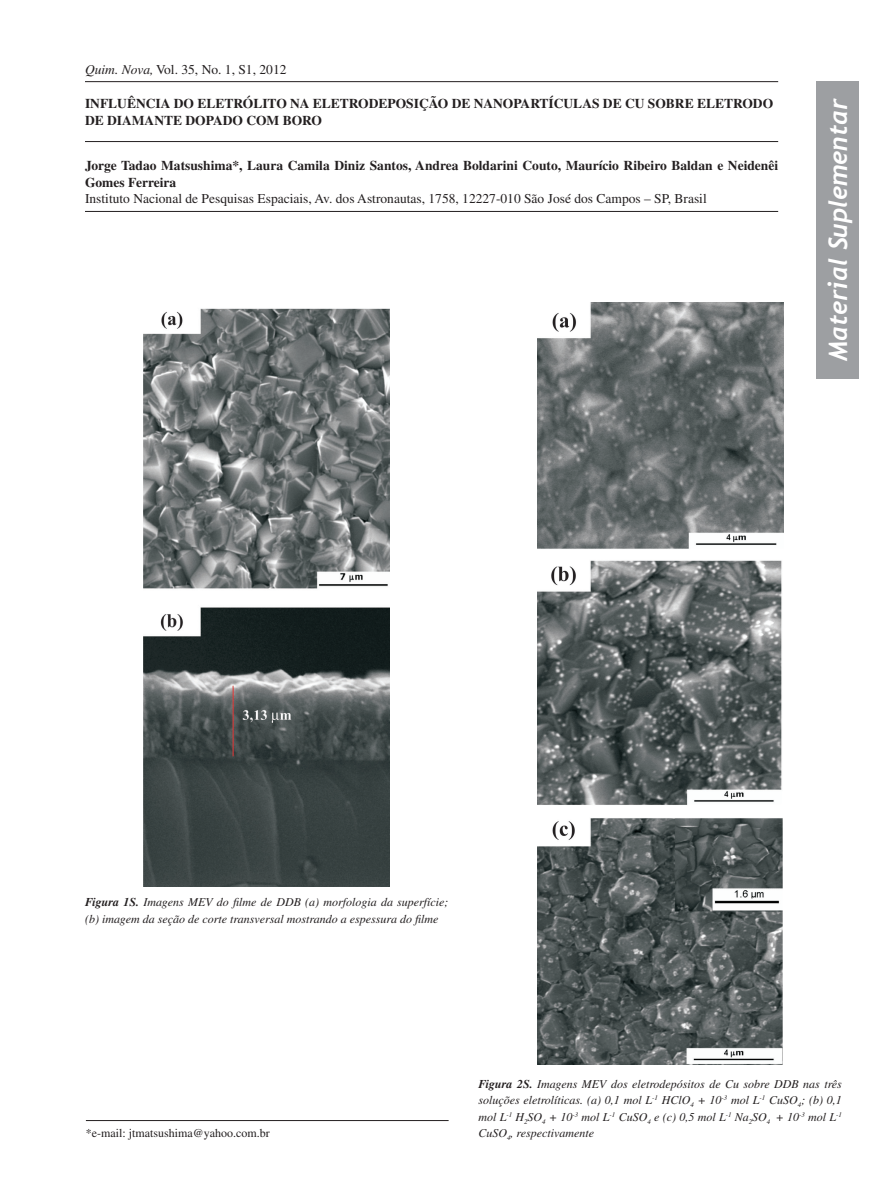
<style>
.page{position:relative;width:893px;height:1191px;background:#fff}
.page>*{position:absolute;margin:0;border:0;box-sizing:border-box;transform-origin:0 0}
.t1{font:italic 700 25.5px "Trebuchet";color:#fff}
.Recebido{font:13.5px "Times";color:#231f20}
.Autores{font:700 13.5px/16.5px "Times";color:#231f20}
.Título{font:700 13.5px/16.5px "Times";color:#231f20}
.Figura{font:italic 12px/16.5px "Times";color:#231f20}
.Rodapé{font:12px "Times";color:#231f20}
.s1{font-style:italic}
.s2{font-weight:700}
</style>
<div class="page">
<div style="left:816px;top:81px;width:43px;height:297px;background:#9d9fa2"></div>
<hr style="left:86px;top:1120px;width:363px;height:1px;background:#231f20">
<hr style="left:85px;top:81px;width:693px;height:1px;background:#231f20">
<hr style="left:85px;top:141px;width:693px;height:1px;background:#231f20">
<hr style="left:85px;top:211px;width:693px;height:1px;background:#231f20">
<img style="left:144px;top:308px;width:246px;height:578px">
<img style="left:537px;top:303px;width:246px;height:761px">
<p class="Recebido" style="left:85px;top:62px;width:203px"><span class="s1">Quim. Nova,</span> Vol. 35, No. 1, S1, 2012</p>
<p class="Título" style="left:85px;top:95px;width:690px">INFLUÊNCIA DO ELETRÓLITO NA ELETRODEPOSIÇÃO DE NANOPARTÍCULAS DE CU SOBRE ELETRODO<br>DE DIAMANTE DOPADO COM BORO</p>
<p class="Autores" style="left:85px;top:157px;width:695px">Jorge Tadao Matsushima*, Laura Camila Diniz Santos, Andrea Boldarini Couto, Maurício Ribeiro Baldan e Neidenêi<br>Gomes Ferreira</p>
<p class="Recebido" style="left:85px;top:191px;width:623px">Instituto Nacional de Pesquisas Espaciais, Av. dos Astronautas, 1758, 12227-010 São José dos Campos – SP, Brasil</p>
<h1 class="t1" style="left:822px;top:361px;width:265px;rotate:-90deg">Material Suplementar</h1>
<p class="Figura" style="left:85px;top:894px;width:365px"><span class="s2">Figura 1S.</span> Imagens MEV do filme de DDB (a) morfologia da superfície; (b) imagem da seção de corte transversal mostrando a espessura do filme</p>
<p class="Rodapé" style="left:86px;top:1126px;width:186px">*e-mail: jtmatsushima@yahoo.com.br</p>
<p class="Figura" style="left:478px;top:1075px;width:365px;text-align:justify"><span class="s2">Figura 2S.</span> Imagens MEV dos eletrodepósitos de Cu sobre DDB nas três soluções eletrolíticas. (a) 0,1 mol L<sup>-1</sup> HClO<sub>4</sub> + 10<sup>-3</sup> mol L<sup>-1</sup> CuSO<sub>4</sub>; (b) 0,1 mol L<sup>-1</sup> H<sub>2</sub>SO<sub>4</sub> + 10<sup>-3</sup> mol L<sup>-1</sup> CuSO<sub>4</sub> e (c) 0,5 mol L<sup>-1</sup> Na<sub>2</sub>SO<sub>4</sub> + 10<sup>-3</sup> mol L<sup>-1<br></sup>CuSO<sub>4</sub>, respectivamente</p>
</div>
